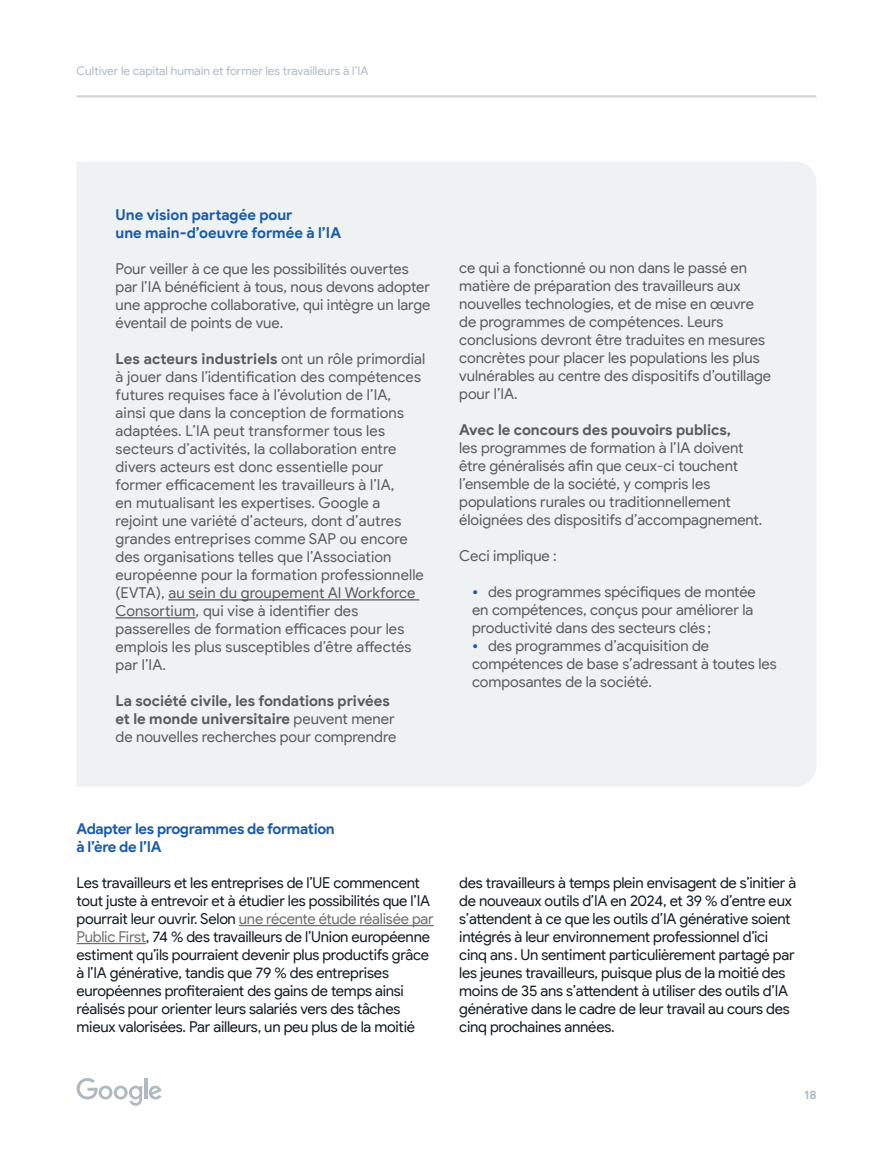
<style>
.page{position:relative;width:893px;height:1157px;background:#fff}
.page>*{position:absolute;margin:0;border:0;box-sizing:border-box;transform-origin:0 0}
.t1{font:15px/18px "Google Sans Display";color:#5a5a5f}
.t2{font:15px/18px "Google Sans Display";letter-spacing:-.015em;color:#111a1f}
.t3{font:700 15px/18px "Google Sans Display";letter-spacing:-.005em;color:#5a5a5f}
.t4{font:700 15px/18px "Google Sans Display";letter-spacing:-.015em;color:#185aaa}
.t5{font:12px "Google Sans Display";color:#b0b9c2}
.t6{font:700 12px "Google Sans Display";color:#b0b9c2}
.s1{font-weight:700}
.s2{font-weight:400}
.s3{font-weight:700;color:#185aaa}
.s4{color:#6e6e72}
</style>
<div class="page">
<hr style="left:77px;top:95px;width:739px;height:2px;background:#d1d5d8">
<div style="left:77px;top:162px;width:739px;height:625px;background:#eff2f3"></div>
<hr style="left:168px;top:599px;width:251px;height:1px;background:#5a5a5f">
<hr style="left:116px;top:617px;width:80px;height:1px;background:#5a5a5f">
<svg style="left:77px;top:1078px;width:65px;height:27px"></svg>
<hr style="left:144px;top:1078px;width:3px;height:21px;background:#b0b9c2">
<svg style="left:149px;top:1085px;width:13px;height:14px"></svg>
<hr style="left:239px;top:925px;width:195px;height:1px;background:#6e6e72">
<hr style="left:77px;top:943px;width:69px;height:1px;background:#6e6e72">
<p class="t5" style="left:77px;top:64px;width:293px">Cultiver le capital humain et former les travailleurs à l’IA</p>
<p class="t4" style="left:116px;top:206px;width:227px">Une vision partagée pour<br>une main-d’oeuvre formée à l’IA</p>
<p class="t1" style="left:116px;top:260px;width:316px">Pour veiller à ce que les possibilités ouvertes par l’IA bénéficient à tous, nous devons adopter une approche collaborative, qui intègre un large éventail de points de vue.</p>
<p class="t1" style="left:116px;top:350px;width:311px"><span class="s1">Les acteurs industriels</span> ont un rôle primordial à jouer dans l’identification des compétences futures requises face à l’évolution de l’IA,<br>ainsi que dans la conception de formations adaptées. L’IA peut transformer tous les secteurs d’activités, la collaboration entre divers acteurs est donc essentielle pour former efficacement les travailleurs à l’IA,<br>en mutualisant les expertises. Google a rejoint une variété d’acteurs, dont d’autres grandes entreprises comme SAP ou encore des organisations telles que l’Association européenne pour la formation professionnelle (EVTA), au sein du groupement AI Workforce Consortium, qui vise à identifier des passerelles de formation efficaces pour les emplois les plus susceptibles d’être affectés par l’IA.</p>
<p class="t3" style="left:116px;top:692px;width:282px">La société civile, les fondations privées et le monde universitaire <span class="s2">peuvent mener de nouvelles recherches pour comprendre</span></p>
<p class="t1" style="left:459px;top:259px;width:313px">ce qui a fonctionné ou non dans le passé en matière de préparation des travailleurs aux nouvelles technologies, et de mise en œuvre de programmes de compétences. Leurs conclusions devront être traduites en mesures concrètes pour placer les populations les plus vulnérables au centre des dispositifs d’outillage pour l’IA.</p>
<p class="t1" style="left:459px;top:421px;width:305px"><span class="s1">Avec le concours des pouvoirs publics,<br></span>les programmes de formation à l’IA doivent être généralisés afin que ceux-ci touchent l’ensemble de la société, y compris les populations rurales ou traditionnellement éloignées des dispositifs d’accompagnement.</p>
<p class="t1" style="left:459px;top:547px;width:99px">Ceci implique :</p>
<p class="t1" style="left:472px;top:583px;width:285px"><span class="s3">•</span> des programmes spécifiques de montée en compétences, conçus pour améliorer la productivité dans des secteurs clés ;</p>
<p class="t1" style="left:472px;top:637px;width:306px"><span class="s3">•</span> des programmes d’acquisition de compétences de base s’adressant à toutes les composantes de la société.</p>
<p class="t4" style="left:77px;top:819px;width:260px">Adapter les programmes de formation</p>
<p class="t4" style="left:77px;top:837px;width:87px">à l’ère de l’IA</p>
<p class="t2" style="left:77px;top:873px;width:359px">Les travailleurs et les entreprises de l’UE commencent tout juste à entrevoir et à étudier les possibilités que l’IA pourrait leur ouvrir. Selon <span class="s4">une récente étude réalisée par Public First</span>, 74 % des travailleurs de l’Union européenne estiment qu’ils pourraient devenir plus productifs grâce à l’IA générative, tandis que 79 % des entreprises européennes profiteraient des gains de temps ainsi réalisés pour orienter leurs salariés vers des tâches mieux valorisées. Par ailleurs, un peu plus de la moitié</p>
<p class="t2" style="left:459px;top:873px;width:338px">des travailleurs à temps plein envisagent de s’initier à de nouveaux outils d’IA en 2024, et 39 % d’entre eux s’attendent à ce que les outils d’IA générative soient intégrés à leur environnement professionnel d’ici cinq ans . Un sentiment particulièrement partagé par les jeunes travailleurs, puisque plus de la moitié des moins de 35 ans s’attendent à utiliser des outils d’IA générative dans le cadre de leur travail au cours des cinq prochaines années.</p>
<p class="t6" style="left:804px;top:1087px;width:14px">18</p>
</div>
